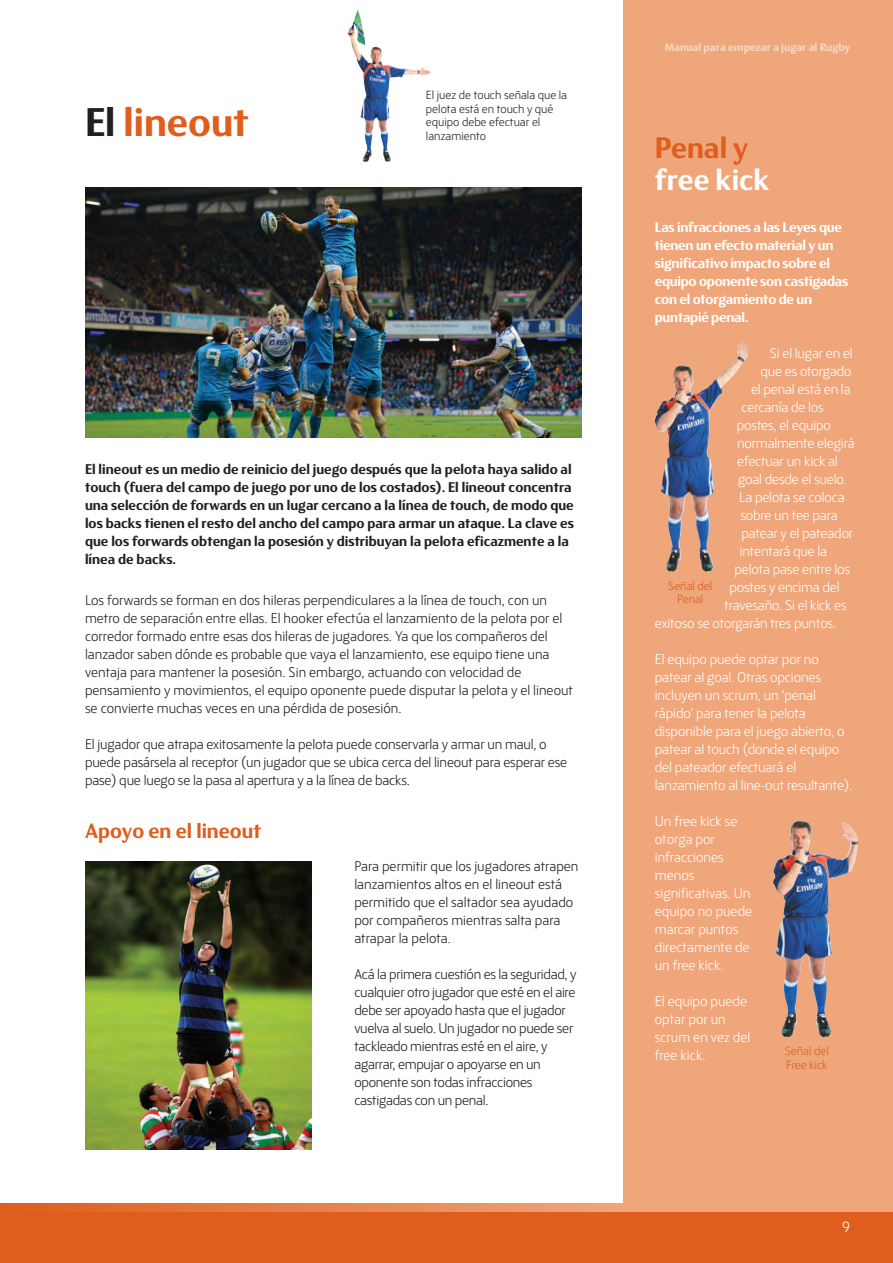
<style>
.page{position:relative;width:893px;height:1263px;background:#fff}
.page>*{position:absolute;margin:0;border:0;box-sizing:border-box;transform-origin:0 0}
.t1{font:700 40.5px "FS Blake";color:#df5e1e}
.t2{font:700 30px "FS Blake";color:#fff}
.t3{font:700 30px "FS Blake";color:#df5e1e}
.t4{font:700 21px "FS Blake";color:#df5e1e}
.t5{font:300 15px "FS Blake";color:#fff}
.t6{font:300 14.25px/18px "FS Blake";color:#231f20}
.t7{font:300 14.25px/18px "FS Blake";letter-spacing:-.005em;color:#fff}
.t8{font:700 14.25px/18px "FS Blake";color:#231f20}
.t9{font:300 14.25px/18px "FS Blake";letter-spacing:-.02em;color:#231f20}
.t10{font:700 14.25px/18px "FS Blake";letter-spacing:-.02em;color:#fff}
.t11{font:300 12px/13.5px "FS Blake";color:#231f20}
.t12{font:300 12px/13.5px "FS Blake";color:#df5e1e}
.t13{font:700 11.25px "FS Blake";color:#f8d9c3}
.s1{color:#231f20}
</style>
<div class="page">
<div style="left:624px;top:0;width:269px;height:1263px;background:#efa67b"></div>
<div style="left:0;top:1203px;width:893px;height:60px;background:#df5e1e"></div>
<svg style="left:83px;top:1203px;width:541px;height:9px;background:#e78651"></svg>
<div style="left:624px;top:1203px;width:269px;height:9px;background:#efa67b"></div>
<img style="left:85px;top:861px;width:227px;height:288px">
<img style="left:85px;top:187px;width:496px;height:250px">
<img style="left:371px;top:73px;width:59px;height:89px">
<img style="left:655px;top:365px;width:39px;height:207px">
<img style="left:776px;top:844px;width:82px;height:193px">
<h1 class="t1" style="left:85px;top:109px;width:165px"><span class="s1">El</span> lineout</h1>
<p class="t11" style="left:426px;top:89px;width:143px">El juez de touch señala que la pelota está en touch y qué equipo debe efectuar el lanzamiento</p>
<p class="t8" style="left:85px;top:462px;width:490px">El lineout es un medio de reinicio del juego después que la pelota haya salido al touch (fuera del campo de juego por uno de los costados). El lineout concentra una selección de forwards en un lugar cercano a la línea de touch, de modo que los backs tienen el resto del ancho del campo para armar un ataque. La clave es que los forwards obtengan la posesión y distribuyan la pelota eficazmente a la línea de backs.</p>
<p class="t6" style="left:85px;top:592px;width:489px">Los forwards se forman en dos hileras perpendiculares a la línea de touch, con un metro de separación entre ellas. El hooker efectúa el lanzamiento de la pelota por el corredor formado entre esas dos hileras de jugadores. Ya que los compañeros del lanzador saben dónde es probable que vaya el lanzamiento, ese equipo tiene una ventaja para mantener la posesión. Sin embargo, actuando con velocidad de pensamiento y movimientos, el equipo oponente puede disputar la pelota y el lineout se convierte muchas veces en una pérdida de posesión.</p>
<p class="t6" style="left:85px;top:736px;width:484px">El jugador que atrapa exitosamente la pelota puede conservarla y armar un maul, o puede pasársela al receptor (un jugador que se ubica cerca del lineout para esperar ese pase) que luego se la pasa al apertura y a la línea de backs.</p>
<h3 class="t4" style="left:85px;top:823px;width:178px">Apoyo en el lineout</h3>
<p class="t6" style="left:354px;top:859px;width:226px">Para permitir que los jugadores atrapen lanzamientos altos en el lineout está permitido que el saltador sea ayudado por compañeros mientras salta para atrapar la pelota.</p>
<p class="t9" style="left:354px;top:967px;width:224px">Acá la primera cuestión es la seguridad, y cualquier otro jugador que esté en el aire debe ser apoyado hasta que el jugador vuelva al suelo. Un jugador no puede ser tackleado mientras esté en el aire, y agarrar, empujar o apoyarse en un oponente son todas infracciones castigadas con un penal.</p>
<p class="t13" style="left:665px;top:43px;width:187px">Manual para empezar a jugar al Rugby</p>
<h2 class="t3" style="left:655px;top:138px;width:95px">Penal y</h2>
<h2 class="t2" style="left:655px;top:169px;width:116px">free kick</h2>
<p class="t10" style="left:655px;top:219px;width:195px">Las infracciones a las Leyes que tienen un efecto material y un significativo impacto sobre el equipo oponente son castigadas con el otorgamiento de un puntapié penal.</p>
<p class="t7" style="left:770px;top:345px;width:84px">Si el lugar en el</p>
<p class="t7" style="left:760px;top:363px;width:93px">que es otorgado</p>
<p class="t7" style="left:751px;top:381px;width:101px">el penal está en la</p>
<p class="t7" style="left:742px;top:399px;width:84px">cercanía de los</p>
<p class="t7" style="left:737px;top:417px;width:95px">postes, el equipo</p>
<p class="t7" style="left:737px;top:435px;width:119px">normalmente elegirá</p>
<p class="t7" style="left:737px;top:453px;width:102px">efectuar un kick al</p>
<p class="t7" style="left:738px;top:471px;width:110px">goal desde el suelo.</p>
<p class="t7" style="left:739px;top:489px;width:107px">La pelota se coloca</p>
<p class="t7" style="left:740px;top:507px;width:99px">sobre un tee para</p>
<p class="t7" style="left:741px;top:525px;width:113px">patear y el pateador</p>
<p class="t7" style="left:740px;top:543px;width:89px">intentará que la</p>
<p class="t7" style="left:735px;top:561px;width:117px">pelota pase entre los</p>
<p class="t7" style="left:729px;top:579px;width:112px">postes y encima del</p>
<p class="t7" style="left:724px;top:597px;width:124px">travesaño. Si el kick es</p>
<p class="t7" style="left:655px;top:615px;width:183px">exitoso se otorgarán tres puntos.</p>
<p class="t7" style="left:655px;top:651px;width:199px">El equipo puede optar por no patear al goal. Otras opciones incluyen un scrum, un ‘penal rápido’ para tener la pelota disponible para el juego abierto, o patear al touch (donde el equipo del pateador efectuará el lanzamiento al line-out resultante).</p>
<p class="t7" style="left:655px;top:813px;width:99px">Un free kick se otorga por infracciones menos significativas. Un equipo no puede marcar puntos directamente de un free kick.</p>
<p class="t7" style="left:655px;top:993px;width:97px">El equipo puede optar por un scrum en vez del free kick.</p>
<p class="t12" style="left:668px;top:580px;width:45px;text-align:center">Señal del<br>Penal</p>
<p class="t12" style="left:785px;top:1046px;width:45px">Señal del<br>Free kick</p>
<p class="t5" style="left:842px;top:1221px;width:10px">9</p>
</div>
